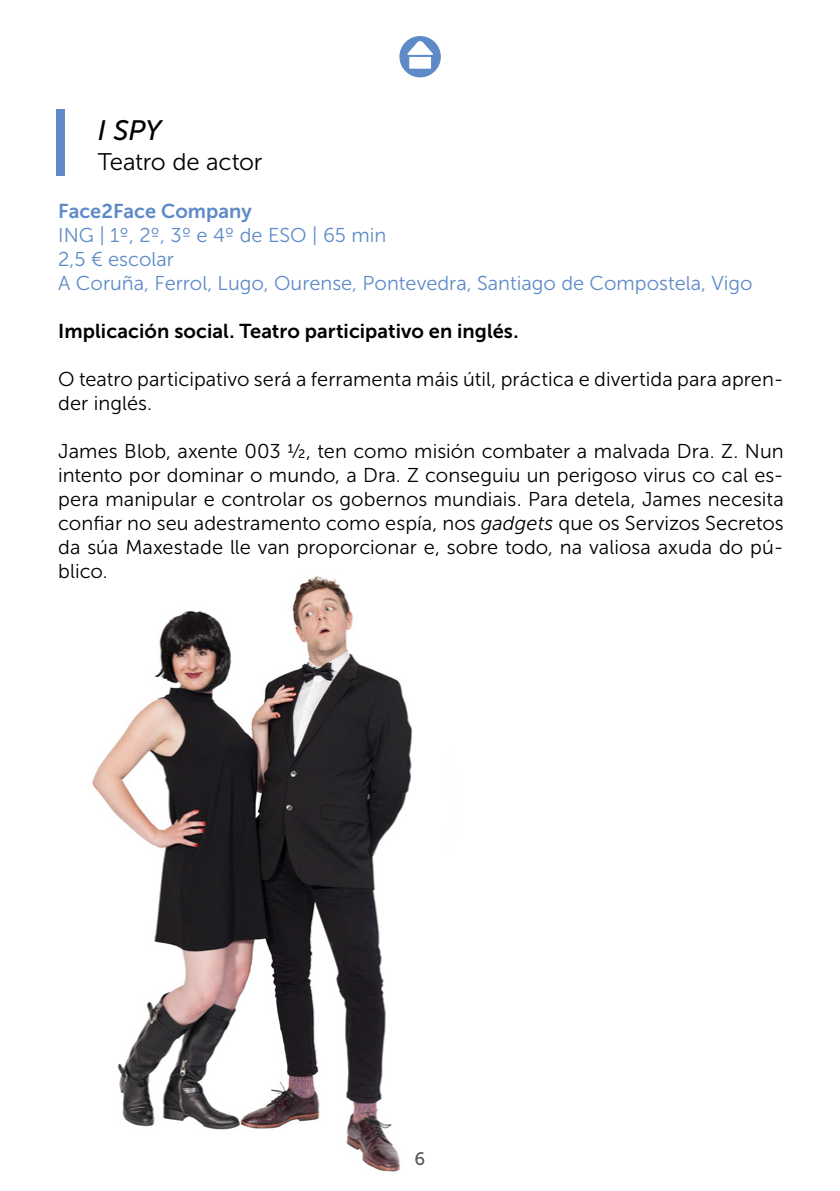
<style>
.page{position:relative;width:840px;height:1191px;background:#fff}
.page>*{position:absolute;margin:0;border:0;box-sizing:border-box;transform-origin:0 0}
.t1{font:italic 28px "Museo Sans 500";color:#000}
.t2{font:24px "Museo Sans 300";letter-spacing:-.01em;color:#000}
.t3{font:20px/24px "Museo Sans 300";letter-spacing:.005em;color:#000}
.t4{font:20px/24px "Museo Sans 300";color:#5e8bc8}
.t5{font:20px "Museo Sans 700";letter-spacing:.005em;color:#000}
.t6{font:20px "Museo Sans 700";color:#5e8bc8}
.t7{font:18px "Museo 500";color:#575756}
.s1{font-style:italic}
</style>
<div class="page">
<img style="left:92px;top:576px;width:320px;height:596px">
<div style="left:406px;top:1145px;width:27px;height:28px;background:#fff;border-radius:50%"></div>
<svg style="left:399px;top:36px;width:41px;height:41px"></svg>
<div style="left:57px;top:109px;width:8px;height:66px;background:#5e8bc8"></div>
<h1 class="t1" style="left:98px;top:115px;width:65px">I SPY</h1>
<p class="t2" style="left:98px;top:149px;width:166px">Teatro de actor</p>
<p class="t6" style="left:58px;top:200px;width:195px">Face2Face Company</p>
<p class="t4" style="left:58px;top:223px;width:695px">ING | 1º, 2º, 3º e 4º de ESO | 65 min<br>2,5 € escolar<br>A Coruña, Ferrol, Lugo, Ourense, Pontevedra, Santiago de Compostela, Vigo</p>
<p class="t5" style="left:58px;top:320px;width:461px">Implicación social. Teatro participativo en inglés.</p>
<p class="t3" style="left:58px;top:367px;width:726px">O teatro participativo será a ferramenta máis útil, práctica e divertida para apren&shy;der inglés.</p>
<p class="t3" style="left:58px;top:439px;width:726px;text-align:justify">James Blob, axente 003 ½, ten como misión combater a malvada Dra. Z. Nun intento por dominar o mundo, a Dra. Z conseguiu un perigoso virus co cal es&shy;pera manipular e controlar os gobernos mundiais. Para detela, James necesita confiar no seu adestramento como espía, nos <span class="s1">gadgets</span> que os Servizos Secretos da súa Maxestade lle van proporcionar e, sobre todo, na valiosa axuda do pú&shy;blico.</p>
<p class="t7" style="left:414px;top:1148px;width:12px">6</p>
</div>
